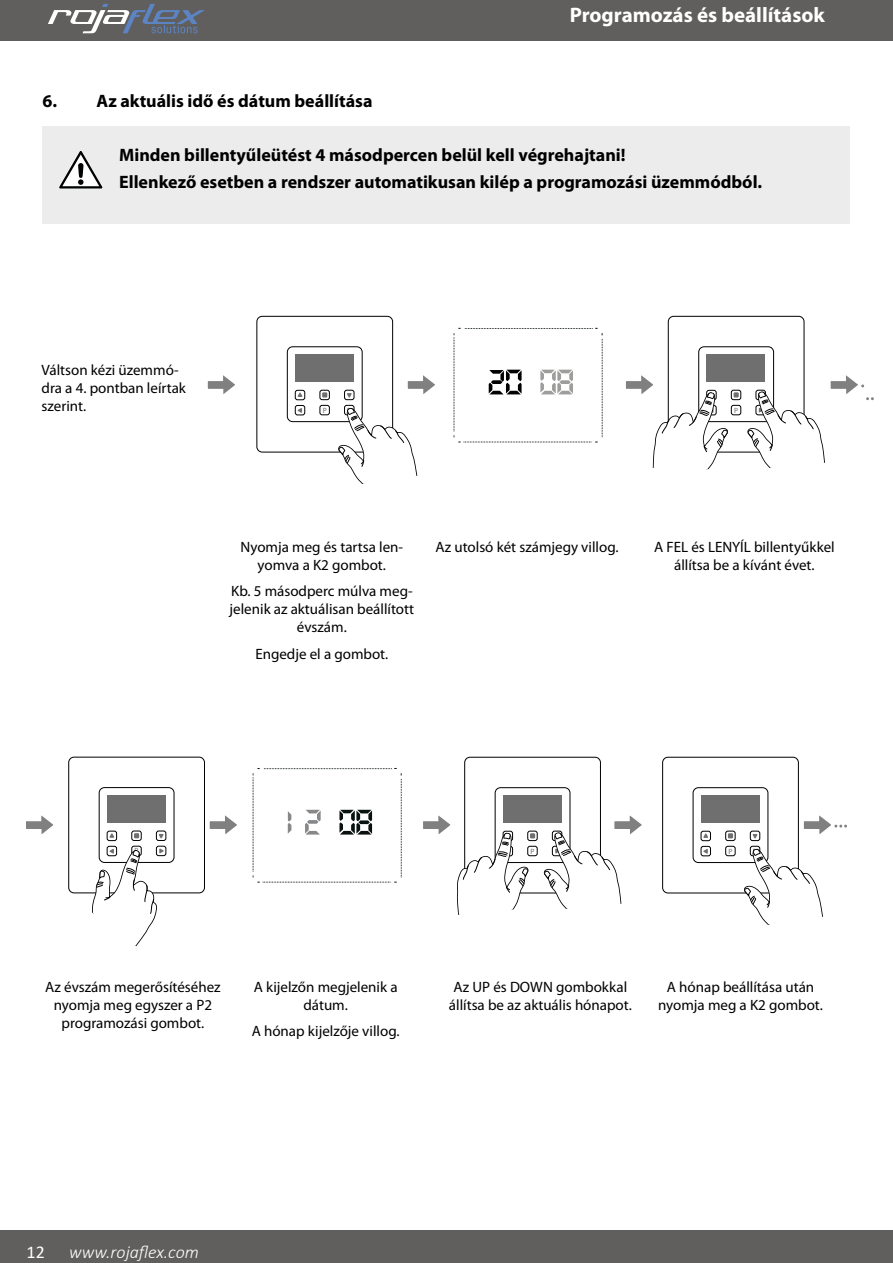
<style>
.page{position:relative;width:893px;height:1263px;background:#fff}
.page>*{position:absolute;margin:0;border:0;box-sizing:border-box;transform-origin:0 0}
.t1{font:700 21px "Myriad Pro";color:#fff}
.t2{font:700 18px/27.2px "Myriad Pro";color:#000}
.t3{font:italic 300 18px "Calibri";color:#fff}
.t4{font:18px "Calibri";color:#fff}
.t5{font:15px/18px "Myriad Pro";color:#000;text-align:center}
.t6{font:7.65px "Myriad Pro";color:#706f6f}
</style>
<div class="page">
<div style="left:0;top:0;width:893px;height:41px;background:#605f5e"></div>
<div style="left:0;top:1230px;width:893px;height:33px;background:#605f5e"></div>
<svg style="left:48px;top:4px;width:157px;height:29px"></svg>
<div style="left:668px;top:316px;width:136px;height:136px;border:1px solid #000;border-radius:5px"></div>
<div style="left:699px;top:347px;width:75px;height:75px;border:1px solid #000;border-radius:5px"></div>
<div style="left:731px;top:390px;width:10px;height:10px;border:1px solid #000;border-radius:2px"></div>
<svg style="left:734px;top:392px;width:5px;height:5px"></svg>
<div style="left:731px;top:405px;width:10px;height:10px;border:1px solid #000;border-radius:2px"></div>
<div style="left:706px;top:354px;width:59px;height:28px;background:#706f6f"></div>
<div style="left:43px;top:126px;width:807px;height:98px;background:#ececed"></div>
<svg style="left:59px;top:151px;width:44px;height:38px"></svg>
<svg style="left:207px;top:375px;width:28px;height:19px"></svg>
<svg style="left:407px;top:375px;width:28px;height:19px"></svg>
<svg style="left:454px;top:328px;width:149px;height:115px"></svg>
<svg style="left:625px;top:372px;width:103px;height:97px"></svg>
<svg style="left:747px;top:372px;width:127px;height:96px"></svg>
<svg style="left:209px;top:815px;width:28px;height:19px"></svg>
<svg style="left:803px;top:815px;width:44px;height:19px"></svg>
<svg style="left:26px;top:815px;width:27px;height:19px"></svg>
<svg style="left:253px;top:768px;width:149px;height:115px"></svg>
<div style="left:257px;top:316px;width:136px;height:136px;border:1px solid #000;border-radius:5px"></div>
<div style="left:287px;top:347px;width:75px;height:75px;border:1px solid #000;border-radius:5px"></div>
<div style="left:344px;top:390px;width:10px;height:10px;border:1px solid #000;border-radius:2px"></div>
<svg style="left:347px;top:393px;width:5px;height:5px"></svg>
<div style="left:295px;top:390px;width:10px;height:10px;border:1px solid #000;border-radius:2px"></div>
<svg style="left:297px;top:392px;width:6px;height:5px"></svg>
<div style="left:320px;top:390px;width:10px;height:10px;border:1px solid #000;border-radius:2px"></div>
<svg style="left:322px;top:392px;width:5px;height:5px"></svg>
<div style="left:295px;top:405px;width:10px;height:10px;border:1px solid #000;border-radius:2px"></div>
<svg style="left:297px;top:408px;width:5px;height:5px"></svg>
<div style="left:344px;top:405px;width:10px;height:10px;border:1px solid #000;border-radius:2px"></div>
<div style="left:320px;top:405px;width:10px;height:10px;border:1px solid #000;border-radius:2px"></div>
<div style="left:295px;top:354px;width:59px;height:28px;background:#706f6f"></div>
<svg style="left:338px;top:407px;width:80px;height:77px"></svg>
<div style="left:69px;top:757px;width:136px;height:136px;border:1px solid #000;border-radius:5px"></div>
<div style="left:99px;top:787px;width:75px;height:76px;border:1px solid #000;border-radius:5px"></div>
<div style="left:156px;top:831px;width:10px;height:10px;border:1px solid #000;border-radius:2px"></div>
<div style="left:107px;top:831px;width:10px;height:10px;border:1px solid #000;border-radius:2px"></div>
<div style="left:132px;top:831px;width:9px;height:10px;border:1px solid #000;border-radius:2px"></div>
<div style="left:156px;top:846px;width:10px;height:10px;border:1px solid #000;border-radius:2px"></div>
<div style="left:107px;top:795px;width:59px;height:28px;background:#706f6f"></div>
<svg style="left:91px;top:833px;width:73px;height:114px"></svg>
<div style="left:464px;top:757px;width:137px;height:136px;border:1px solid #000;border-radius:5px"></div>
<div style="left:495px;top:787px;width:75px;height:76px;border:1px solid #000;border-radius:5px"></div>
<div style="left:528px;top:831px;width:9px;height:10px;border:1px solid #000;border-radius:2px"></div>
<div style="left:528px;top:846px;width:9px;height:10px;border:1px solid #000;border-radius:2px"></div>
<div style="left:503px;top:795px;width:59px;height:28px;background:#706f6f"></div>
<svg style="left:423px;top:812px;width:112px;height:103px"></svg>
<svg style="left:544px;top:812px;width:98px;height:97px"></svg>
<div style="left:662px;top:757px;width:136px;height:136px;border:1px solid #000;border-radius:5px"></div>
<div style="left:693px;top:787px;width:75px;height:76px;border:1px solid #000;border-radius:5px"></div>
<div style="left:750px;top:831px;width:10px;height:10px;border:1px solid #000;border-radius:2px"></div>
<svg style="left:752px;top:834px;width:6px;height:5px"></svg>
<div style="left:701px;top:831px;width:10px;height:10px;border:1px solid #000;border-radius:2px"></div>
<svg style="left:703px;top:833px;width:5px;height:5px"></svg>
<div style="left:725px;top:831px;width:10px;height:10px;border:1px solid #000;border-radius:2px"></div>
<svg style="left:728px;top:833px;width:5px;height:5px"></svg>
<div style="left:701px;top:846px;width:10px;height:10px;border:1px solid #000;border-radius:2px"></div>
<svg style="left:703px;top:849px;width:5px;height:5px"></svg>
<div style="left:750px;top:846px;width:10px;height:10px;border:1px solid #000;border-radius:2px"></div>
<div style="left:725px;top:846px;width:10px;height:10px;border:1px solid #000;border-radius:2px"></div>
<div style="left:701px;top:795px;width:59px;height:28px;background:#706f6f"></div>
<svg style="left:744px;top:847px;width:79px;height:78px"></svg>
<p class="t2" style="left:43px;top:88px;width:332px">6. Az aktuális idő és dátum beállítása</p>
<h1 class="t1" style="left:570px;top:3px;width:257px">Programozás és beállítások</h1>
<p class="t2" style="left:119px;top:141px;width:645px">Minden billentyűleütést 4 másodpercen belül kell végrehajtani!<br>Ellenkező esetben a rendszer automatikusan kilép a programozási üzemmódból.</p>
<p class="t5" style="left:42px;top:361px;width:146px;text-align:left">Váltson kézi üzemmó&shy;dra a 4. pontban leírtak szerint.</p>
<p class="t6" style="left:323px;top:405px;width:6px">P</p>
<p class="t6" style="left:734px;top:405px;width:6px">P</p>
<p class="t5" style="left:240px;top:538px;width:164px">Nyomja meg és tartsa len&shy;yomva a K2 gombot.</p>
<p class="t5" style="left:230px;top:582px;width:186px">Kb. 5 másodperc múlva meg&shy;jelenik az aktuálisan beállított évszám.</p>
<p class="t5" style="left:255px;top:645px;width:135px">Engedje el a gombot.</p>
<p class="t5" style="left:435px;top:538px;width:185px">Az utolsó két számjegy villog.</p>
<p class="t5" style="left:654px;top:538px;width:182px">A FEL és LENYÍL billentyűkkel állítsa be a kívánt évet.</p>
<p class="t6" style="left:135px;top:846px;width:6px">P</p>
<p class="t6" style="left:531px;top:846px;width:6px">P</p>
<p class="t6" style="left:728px;top:846px;width:6px">P</p>
<p class="t5" style="left:45px;top:978px;width:177px">Az évszám megerősítéséhez nyomja meg egyszer a P2 programozási gombot.</p>
<p class="t5" style="left:254px;top:978px;width:145px">A kijelzőn megjelenik a dátum.</p>
<p class="t5" style="left:252px;top:1023px;width:149px">A hónap kijelzője villog.</p>
<p class="t5" style="left:449px;top:978px;width:185px">Az UP és DOWN gombokkal állítsa be az aktuális hónapot.</p>
<p class="t5" style="left:658px;top:978px;width:166px">A hónap beállítása után nyomja meg a K2 gombot.</p>
<p class="t4" style="left:27px;top:1239px;width:20px">12</p>
<p class="t3" style="left:69px;top:1241px;width:131px">www.rojaflex.com</p>
</div>
